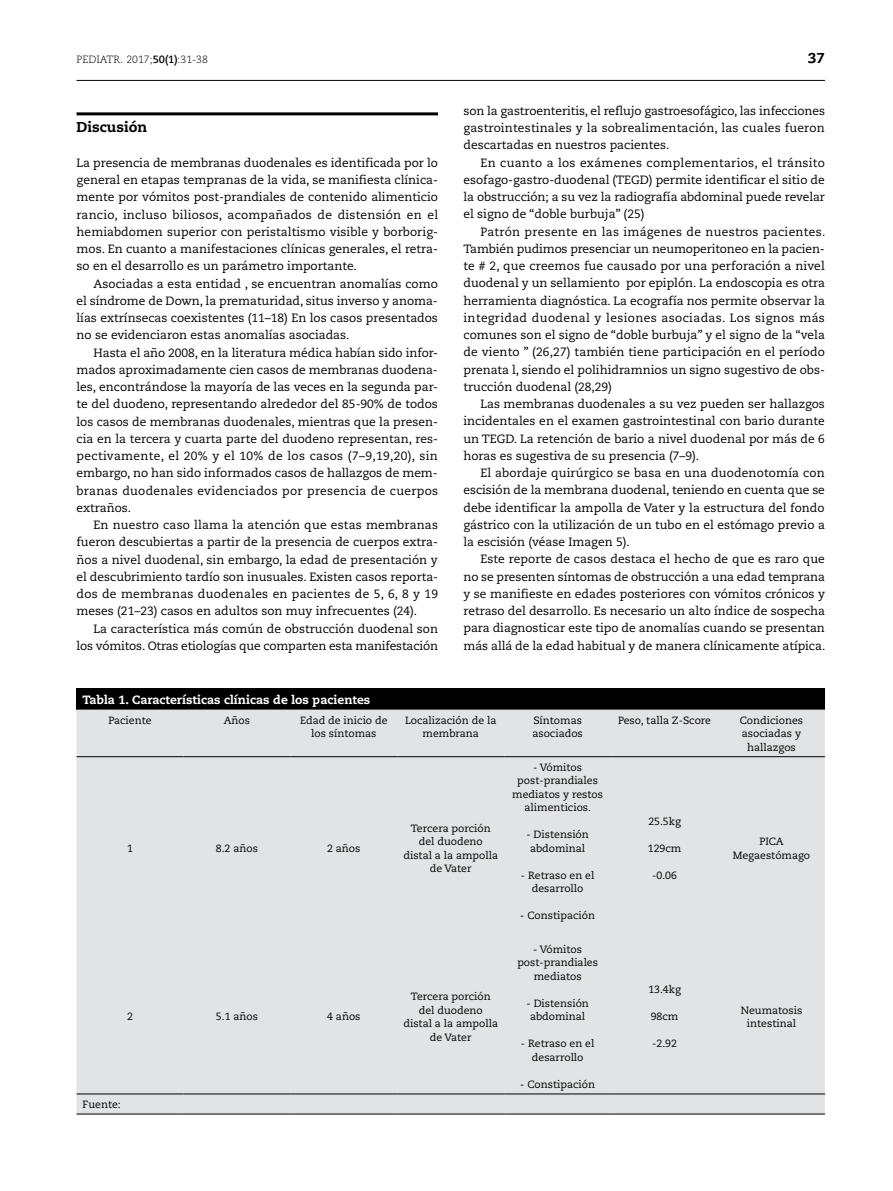
<style>
.page{position:relative;width:893px;height:1191px;background:#fff}
.page>*{position:absolute;margin:0;border:0;box-sizing:border-box;transform-origin:0 0}
.t1{font:800 14.25px "Caecilia LT Std";color:#000}
.t2{font:12px/17.2px "Caecilia LT Std";color:#000;text-align:justify}
.t3{font:800 12px "Caecilia LT Std";color:#fff}
.t4{font:10.5px/13.5px "Caecilia LT Std";color:#000;text-align:center}
.t5{font:300 10.5px "Caecilia LT Std";color:#000}
.s1{font-weight:700}
</style>
<div class="page">
<hr style="left:77px;top:80px;width:748px;height:1px;background:#000">
<hr style="left:77px;top:112px;width:361px;height:3px;background:#000">
<div style="left:77px;top:688px;width:748px;height:21px;background:#000"></div>
<div style="left:77px;top:709px;width:748px;height:404px;background:#e2e3e4"></div>
<hr style="left:77px;top:756px;width:106px;height:1px;background:#000">
<hr style="left:183px;top:756px;width:107px;height:1px;background:#000">
<hr style="left:290px;top:756px;width:107px;height:1px;background:#000">
<hr style="left:397px;top:756px;width:107px;height:1px;background:#000">
<hr style="left:504px;top:756px;width:107px;height:1px;background:#000">
<hr style="left:611px;top:756px;width:107px;height:1px;background:#000">
<hr style="left:718px;top:756px;width:107px;height:1px;background:#000">
<hr style="left:77px;top:1093px;width:106px;height:1px;background:#000">
<hr style="left:183px;top:1093px;width:107px;height:1px;background:#000">
<hr style="left:290px;top:1093px;width:107px;height:1px;background:#000">
<hr style="left:397px;top:1093px;width:107px;height:1px;background:#000">
<hr style="left:504px;top:1093px;width:107px;height:1px;background:#000">
<hr style="left:611px;top:1093px;width:107px;height:1px;background:#000">
<hr style="left:718px;top:1093px;width:107px;height:1px;background:#000">
<hr style="left:77px;top:1113px;width:106px;height:1px;background:#000">
<hr style="left:183px;top:1113px;width:107px;height:1px;background:#000">
<hr style="left:290px;top:1113px;width:107px;height:1px;background:#000">
<hr style="left:397px;top:1113px;width:107px;height:1px;background:#000">
<hr style="left:504px;top:1113px;width:107px;height:1px;background:#000">
<hr style="left:611px;top:1113px;width:107px;height:1px;background:#000">
<hr style="left:718px;top:1113px;width:107px;height:1px;background:#000">
<p class="t5" style="left:77px;top:53px;width:133px">PEDIATR. 2017;<span class="s1">50(1)</span>:31-38</p>
<p class="t1" style="left:808px;top:49px;width:18px">37</p>
<p class="t1" style="left:77px;top:119px;width:72px">Discusión</p>
<p class="t2" style="left:77px;top:154px;width:363px">La presencia de membranas duodenales es identificada por lo general en etapas tempranas de la vida, se manifiesta clínica&shy;mente por vómitos post-prandiales de contenido alimenticio rancio, incluso biliosos, acompañados de distensión en el hemiabdomen superior con peristaltismo visible y borborig&shy;mos. En cuanto a manifestaciones clínicas generales, el retra&shy;so en el desarrollo es un parámetro importante.</p>
<p class="t2" style="left:77px;top:275px;width:363px;text-indent:17px">Asociadas a esta entidad , se encuentran anomalías como el síndrome de Down, la prematuridad, situs inverso y anoma&shy;lías extrínsecas coexistentes (11–18) En los casos presentados no se evidenciaron estas anomalías asociadas.</p>
<p class="t2" style="left:77px;top:344px;width:363px;text-indent:17px">Hasta el año 2008, en la literatura médica habían sido infor&shy;mados aproximadamente cien casos de membranas duodena&shy;les, encontrándose la mayoría de las veces en la segunda par&shy;te del duodeno, representando alrededor del 85-90% de todos los casos de membranas duodenales, mientras que la presen&shy;cia en la tercera y cuarta parte del duodeno representan, res&shy;pectivamente, el 20% y el 10% de los casos (7–9,19,20), sin embargo, no han sido informados casos de hallazgos de mem&shy;branas duodenales evidenciados por presencia de cuerpos extraños.</p>
<p class="t2" style="left:77px;top:516px;width:363px;text-indent:17px">En nuestro caso llama la atención que estas membranas fueron descubiertas a partir de la presencia de cuerpos extra&shy;ños a nivel duodenal, sin embargo, la edad de presentación y el descubrimiento tardío son inusuales. Existen casos reporta&shy;dos de membranas duodenales en pacientes de 5, 6, 8 y 19 meses (21–23) casos en adultos son muy infrecuentes (24).</p>
<p class="t2" style="left:77px;top:620px;width:363px;text-align:right">La característica más común de obstrucción duodenal son los vómitos. Otras etiologías que comparten esta manifestación</p>
<p class="t2" style="left:463px;top:102px;width:363px">son la gastroenteritis, el reflujo gastroesofágico, las infecciones gastrointestinales y la sobrealimentación, las cuales fueron descartadas en nuestros pacientes.</p>
<p class="t2" style="left:463px;top:154px;width:363px;text-indent:17px">En cuanto a los exámenes complementarios, el tránsito esofago-gastro-duodenal (TEGD) permite identificar el sitio de la obstrucción; a su vez la radiografía abdominal puede revelar el signo de “doble burbuja” (25)</p>
<p class="t2" style="left:463px;top:223px;width:363px;text-indent:17px">Patrón presente en las imágenes de nuestros pacientes.<br>También pudimos presenciar un neumoperitoneo en la pacien&shy;te # 2, que creemos fue causado por una perforación a nivel duodenal y un sellamiento por epiplón. La endoscopia es otra herramienta diagnóstica. La ecografía nos permite observar la integridad duodenal y lesiones asociadas. Los signos más comunes son el signo de “doble burbuja” y el signo de la “vela de viento ” (26,27) también tiene participación en el período prenata l, siendo el polihidramnios un signo sugestivo de obs&shy;trucción duodenal (28,29)</p>
<p class="t2" style="left:463px;top:396px;width:363px;text-indent:17px">Las membranas duodenales a su vez pueden ser hallazgos incidentales en el examen gastrointestinal con bario durante un TEGD. La retención de bario a nivel duodenal por más de 6 horas es sugestiva de su presencia (7–9).</p>
<p class="t2" style="left:463px;top:464px;width:363px;text-indent:17px">El abordaje quirúrgico se basa en una duodenotomía con escisión de la membrana duodenal, teniendo en cuenta que se debe identificar la ampolla de Vater y la estructura del fondo gástrico con la utilización de un tubo en el estómago previo a la escisión (véase Imagen 5).</p>
<p class="t2" style="left:463px;top:551px;width:363px;text-indent:17px">Este reporte de casos destaca el hecho de que es raro que no se presenten síntomas de obstrucción a una edad temprana y se manifieste en edades posteriores con vómitos crónicos y retraso del desarrollo. Es necesario un alto índice de sospecha para diagnosticar este tipo de anomalías cuando se presentan más allá de la edad habitual y de manera clínicamente atípica.</p>
<p class="t3" style="left:83px;top:692px;width:289px">Tabla 1. Características clínicas de los pacientes</p>
<p class="t4" style="left:108px;top:713px;width:45px">Paciente</p>
<p class="t4" style="left:224px;top:713px;width:28px">Años</p>
<p class="t4" style="left:300px;top:713px;width:89px">Edad de inicio de los síntomas</p>
<p class="t4" style="left:405px;top:713px;width:93px">Localización de la membrana</p>
<p class="t4" style="left:532px;top:713px;width:52px;text-align:left">Síntomas asociados</p>
<p class="t4" style="left:618px;top:713px;width:95px">Peso, talla Z-Score</p>
<p class="t4" style="left:740px;top:713px;width:65px">Condiciones asociadas y hallazgos</p>
<p class="t4" style="left:127px;top:841px;width:7px">1</p>
<p class="t4" style="left:216px;top:841px;width:44px">8.2 años</p>
<p class="t4" style="left:327px;top:841px;width:35px">2 años</p>
<p class="t4" style="left:127px;top:1010px;width:7px">2</p>
<p class="t4" style="left:216px;top:1010px;width:44px">5.1 años</p>
<p class="t4" style="left:327px;top:1010px;width:35px">4 años</p>
<p class="t4" style="left:83px;top:1097px;width:40px">Fuente:</p>
<p class="t4" style="left:403px;top:821px;width:96px">Tercera porción del duodeno distal a la ampolla de Vater</p>
<p class="t4" style="left:403px;top:990px;width:96px">Tercera porción del duodeno distal a la ampolla de Vater</p>
<p class="t4" style="left:512px;top:760px;width:92px">- Vómitos post-prandiales mediatos y restos alimenticios.</p>
<p class="t4" style="left:526px;top:828px;width:64px">- Distensión abdominal</p>
<p class="t4" style="left:521px;top:868px;width:75px">- Retraso en el desarrollo</p>
<p class="t4" style="left:520px;top:909px;width:76px">- Constipación</p>
<p class="t4" style="left:517px;top:942px;width:82px">- Vómitos post-prandiales mediatos</p>
<p class="t4" style="left:526px;top:996px;width:64px">- Distensión abdominal</p>
<p class="t4" style="left:521px;top:1037px;width:75px">- Retraso en el desarrollo</p>
<p class="t4" style="left:520px;top:1077px;width:76px">- Constipación</p>
<p class="t4" style="left:648px;top:814px;width:34px">25.5kg</p>
<p class="t4" style="left:648px;top:841px;width:35px">129cm</p>
<p class="t4" style="left:652px;top:868px;width:26px">-0.06</p>
<p class="t4" style="left:648px;top:983px;width:34px">13.4kg</p>
<p class="t4" style="left:651px;top:1010px;width:29px">98cm</p>
<p class="t4" style="left:652px;top:1037px;width:26px">-2.92</p>
<p class="t4" style="left:733px;top:835px;width:79px">PICA<br>Megaestómago</p>
<p class="t4" style="left:741px;top:1003px;width:63px">Neumatosis intestinal</p>
</div>
